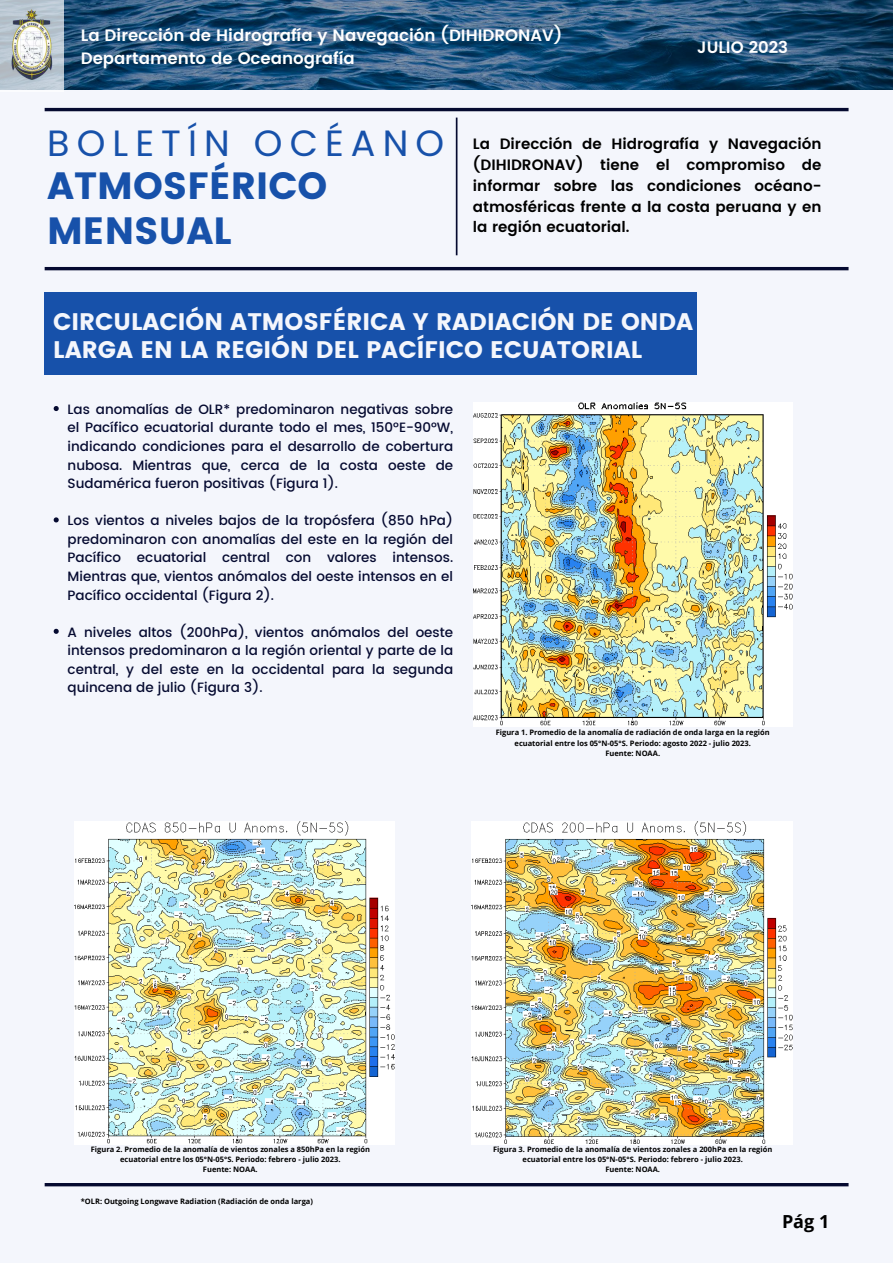
<style>
.page{position:relative;width:893px;height:1263px;background:#f4f6fc}
.page>*{position:absolute;margin:0;border:0;box-sizing:border-box;transform-origin:0 0}
.t1{font:37.88px/44.9px "Poppins";color:#1751aa}
.t2{font:36.53px "Poppins";letter-spacing:.195em;color:#1751aa}
.t3{font:23.92px/28.4px "Poppins";color:#f4f6fc}
.t4{font:700 18px "Open Sans";color:#000}
.t5{font:600 16.5px/23.1px "Poppins";color:#fff}
.t6{font:600 15px/20.9px "Poppins";color:#000;text-align:justify}
.t7{font:500 13.5px/18.6px "Poppins";color:#050a30;text-align:justify}
.t8{font:700 7.5px/10.1px "Open Sans";color:#000;text-align:center}
</style>
<div class="page">
<hr style="left:45px;top:267px;width:803px;height:3px;background:#050a30">
<hr style="left:45px;top:1183px;width:803px;height:3px;background:#050a30">
<hr style="left:45px;top:108px;width:803px;height:3px;background:#050a30">
<hr style="left:456px;top:118px;width:1px;height:137px;background:#050a30">
<div style="left:45px;top:292px;width:652px;height:83px;background:#1751aa"></div>
<svg style="left:64px;top:0;width:829px;height:89px;background:#215076"></svg>
<svg style="left:0;top:0;width:64px;height:90px"></svg>
<img style="left:0;top:10px;width:64px;height:70px">
<img style="left:473px;top:402px;width:319px;height:325px">
<img style="left:471px;top:821px;width:321px;height:323px">
<img style="left:75px;top:821px;width:319px;height:323px">
<svg style="left:54px;top:406px;width:5px;height:5px"></svg>
<svg style="left:54px;top:517px;width:5px;height:5px"></svg>
<svg style="left:54px;top:629px;width:5px;height:5px"></svg>
<p class="t5" style="left:81px;top:24px;width:483px">La Dirección de Hidrografía y Navegación (DIHIDRONAV)<br>Departamento de Oceanografía</p>
<p class="t5" style="left:697px;top:36px;width:93px">JULIO 2023</p>
<h2 class="t2" style="left:47px;top:117px;width:398px">BOLETÍN OCÉANO</h2>
<h1 class="t1" style="left:47px;top:163px;width:281px">ATMOSFÉRICO<br>MENSUAL</h1>
<p class="t6" style="left:473px;top:133px;width:350px">La Dirección de Hidrografía y Navegación (DIHIDRONAV) tiene el compromiso de informar sobre las condiciones océano&shy;atmosféricas frente a la costa peruana y en la región ecuatorial.</p>
<h3 class="t3" style="left:53px;top:307px;width:641px">CIRCULACIÓN ATMOSFÉRICA Y RADIACIÓN DE ONDA<br>LARGA EN LA REGIÓN DEL PACÍFICO ECUATORIAL</h3>
<p class="t7" style="left:68px;top:400px;width:387px">Las anomalías de OLR* predominaron negativas sobre el Pacífico ecuatorial durante todo el mes, 150°E-90°W, indicando condiciones para el desarrollo de cobertura nubosa. Mientras que, cerca de la costa oeste de Sudamérica fueron positivas (Figura 1).</p>
<p class="t7" style="left:68px;top:511px;width:387px">Los vientos a niveles bajos de la tropósfera (850 hPa) predominaron con anomalías del este en la región del Pacífico ecuatorial central con valores intensos.<br>Mientras que, vientos anómalos del oeste intensos en el Pacífico occidental (Figura 2).</p>
<p class="t7" style="left:68px;top:623px;width:387px">A niveles altos (200hPa), vientos anómalos del oeste intensos predominaron a la región oriental y parte de la central, y del este en la occidental para la segunda quincena de julio (Figura 3).</p>
<p class="t8" style="left:496px;top:727px;width:276px">Figura 1. Promedio de la anomalía de radiación de onda larga en la región ecuatorial entre los 05°N-05°S. Periodo: agosto 2022 - julio 2023.<br>Fuente: NOAA.</p>
<p class="t8" style="left:91px;top:1144px;width:281px">Figura 2. Promedio de la anomalía de vientos zonales a 850hPa en la región ecuatorial entre los 05°N-05°S. Periodo: febrero - julio 2023.<br>Fuente: NOAA.</p>
<p class="t8" style="left:493px;top:1144px;width:281px">Figura 3. Promedio de la anomalía de vientos zonales a 200hPa en la región ecuatorial entre los 05°N-05°S. Periodo: febrero - julio 2023.<br>Fuente: NOAA.</p>
<p class="t8" style="left:81px;top:1196px;width:234px">*OLR: Outgoing Longwave Radiation (Radiación de onda larga)</p>
<h3 class="t4" style="left:782px;top:1208px;width:49px">Pág 1</h3>
</div>
